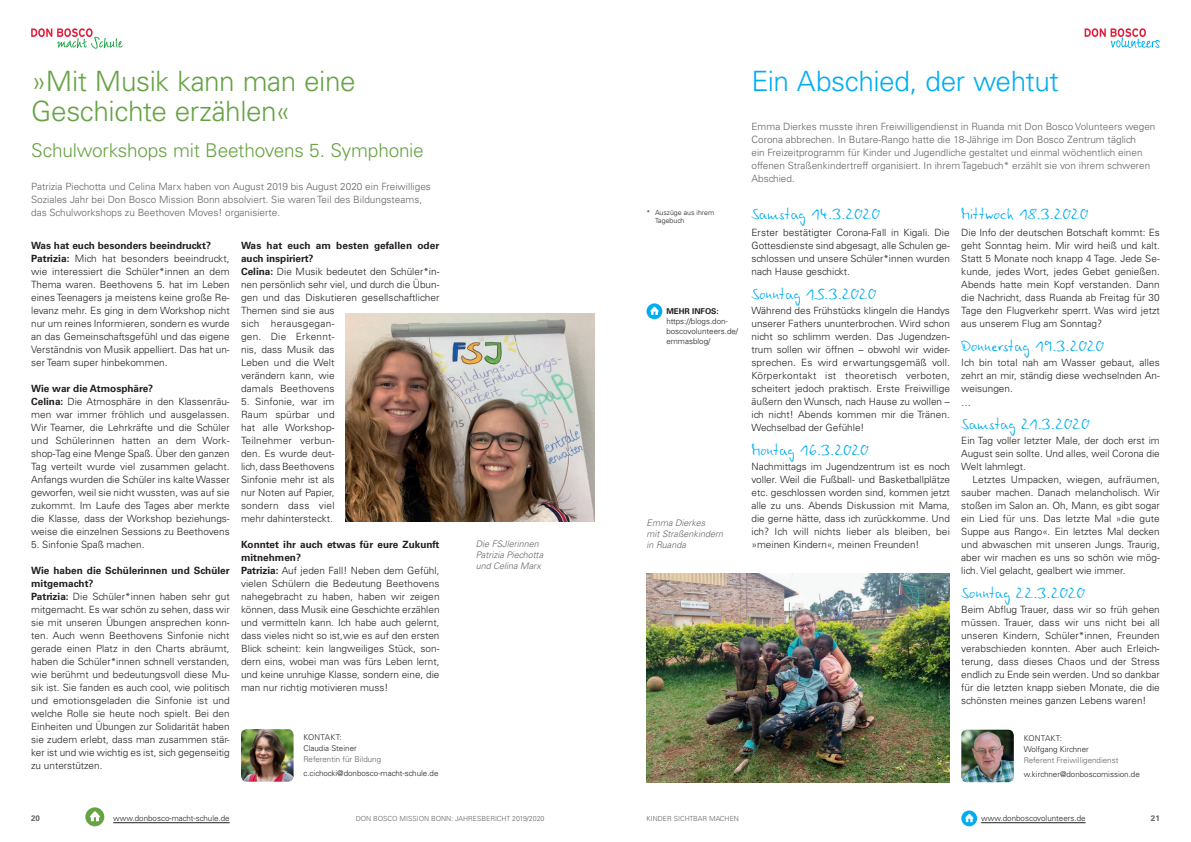
<style>
.page{position:relative;width:1191px;height:842px;background:#fff}
.page>*{position:absolute;margin:0;border:0;box-sizing:border-box;transform-origin:0 0}
.t1{font:300 28px/30px "Univers LT Std";letter-spacing:-.015em;color:#66a343}
._101_Titel_1{font:300 28px "Univers LT Std";letter-spacing:-.015em;color:#00aeef}
.t2{font:300 19px "Univers LT Std";letter-spacing:-.01em;color:#66a343}
._202_Standard_O_AO{font:17px "Ego Pro";letter-spacing:-.01em;color:#00aeef}
._202_Standard_O_AO-2{font:17px "Ego Pro";letter-spacing:-.03em;color:#00aeef}
._201_Standard_O{font:300 10px/13px "Univers LT Std";color:#231f20;text-align:justify}
._104_Anleser{font:300 10px/13px "Univers LT Std";color:#636366}
._200_Standard{font:300 10px/13px "Univers LT Std";color:#231f20;text-align:justify}
._202_Standard_O_AO-3{font:300 10px "Univers LT Std";color:#231f20}
.t3{font:italic 300 9px/11px "Univers LT Std";color:#636366}
.URL{font:300 8px/10px "Univers LT Std";color:#231f20}
.t4{font:300 8px "Univers LT Std";color:#636366}
.t5{font:700 8px "Univers LT Std";color:#636366}
.t6{font:300 7px "Univers LT Std";color:#636366}
.t7{font:300 7px/8.4px "Univers LT Std";color:#231f20}
.s1{font-weight:700}
</style>
<div class="page">
<svg style="left:1084px;top:28px;width:75px;height:20px"></svg>
<hr style="left:981px;top:822px;width:104px;height:1px;background:#231f20">
<svg style="left:961px;top:810px;width:16px;height:16px"></svg>
<svg style="left:646px;top:303px;width:16px;height:16px"></svg>
<img style="left:646px;top:574px;width:304px;height:208px">
<svg style="left:31px;top:28px;width:92px;height:21px"></svg>
<hr style="left:113px;top:822px;width:117px;height:1px;background:#231f20">
<svg style="left:85px;top:807px;width:19px;height:19px"></svg>
<img style="left:241px;top:729px;width:52px;height:53px">
<img style="left:961px;top:730px;width:52px;height:52px">
<img style="left:346px;top:314px;width:249px;height:208px">
<h1 class="t1" style="left:31px;top:66px;width:326px">»Mit Musik kann man eine<br>Geschichte erzählen«</h1>
<h2 class="t2" style="left:31px;top:139px;width:394px">Schulworkshops mit Beethovens 5. Symphonie</h2>
<p class="_104_Anleser" style="left:31px;top:180px;width:401px">Patrizia Piechotta und Celina Marx haben von August 2019 bis August 2020 ein Freiwilliges<br>Soziales Jahr bei Don Bosco Mission Bonn absolviert. Sie waren Teil des Bildungsteams, das Schulworkshops zu Beethoven Moves! organisierte.</p>
<p class="_201_Standard_O" style="left:31px;top:239px;width:200px;text-align:left"><span class="s1">Was hat euch besonders beeindruckt?<br>Patrizia:</span> Mich hat besonders beeindruckt, wie interessiert die Schüler*innen an dem Thema waren. Beethovens 5. hat im Leben eines Teenagers ja meistens keine große Re&shy;levanz mehr. Es ging in dem Workshop nicht nur um reines Informieren, sondern es wurde an das Gemeinschaftsgefühl und das eigene Verständnis von Musik appelliert. Das hat un&shy;ser Team super hinbekommen.</p>
<p class="_201_Standard_O" style="left:31px;top:382px;width:200px;text-align:left"><span class="s1">Wie war die Atmosphäre?<br>Celina:</span> Die Atmosphäre in den Klassenräu&shy;men war immer fröhlich und ausgelassen.<br>Wir Teamer, die Lehrkräfte und die Schüler und Schülerinnen hatten an dem Work&shy;shop-Tag eine Menge Spaß. Über den ganzen Tag verteilt wurde viel zusammen gelacht.<br>Anfangs wurden die Schüler ins kalte Wasser geworfen, weil sie nicht wussten, was auf sie zukommt. Im Laufe des Tages aber merkte die Klasse, dass der Workshop beziehungs&shy;weise die einzelnen Sessions zu Beethovens</p>
<p class="_201_Standard_O" style="left:31px;top:538px;width:115px">5. Sinfonie Spaß machen.</p>
<p class="_201_Standard_O" style="left:31px;top:564px;width:200px;text-align:left"><span class="s1">Wie haben die Schülerinnen und Schüler mitgemacht?<br>Patrizia:</span> Die Schüler*innen haben sehr gut mitgemacht. Es war schön zu sehen, dass wir sie mit unseren Übungen ansprechen konn&shy;ten. Auch wenn Beethovens Sinfonie nicht gerade einen Platz in den Charts abräumt, haben die Schüler*innen schnell verstanden, wie berühmt und bedeutungsvoll diese Mu&shy;sik ist. Sie fanden es auch cool, wie politisch und emotionsgeladen die Sinfonie ist und welche Rolle sie heute noch spielt. Bei den Einheiten und Übungen zur Solidarität haben sie zudem erlebt, dass man zusammen stär&shy;ker ist und wie wichtig es ist, sich gegenseitig zu unterstützen.</p>
<p class="_201_Standard_O" style="left:241px;top:239px;width:200px;text-align:left"><span class="s1">Was hat euch am besten gefallen oder auch inspiriert?<br>Celina:</span> Die Musik bedeutet den Schüler*in&shy;nen persönlich sehr viel, und durch die Übun&shy;gen und das Diskutieren gesellschaftlicher<br>Themen sind sie aus<br>sich herausgegan-<br>gen. Die Erkennt-<br>nis, dass Musik das<br>Leben und die Welt<br>verändern kann, wie<br>damals Beethovens</p>
<p class="_201_Standard_O" style="left:241px;top:395px;width:95px">5. Sinfonie, war im Raum spürbar und hat alle Workshop-Teilnehmer verbun&shy;den. Es wurde deut&shy;lich, dass Beethovens Sinfonie mehr ist als nur Noten auf Papier, sondern dass viel mehr dahintersteckt.</p>
<p class="_201_Standard_O" style="left:241px;top:538px;width:200px;text-align:left"><span class="s1">Konntet ihr auch etwas für eure Zukunft mitnehmen?<br>Patrizia:</span> Auf jeden Fall! Neben dem Gefühl, vielen Schülern die Bedeutung Beethovens nahegebracht zu haben, haben wir zeigen können, dass Musik eine Geschichte erzählen und vermitteln kann. Ich habe auch gelernt, dass vieles nicht so ist,wie es auf den ersten Blick scheint: kein langweiliges Stück, son&shy;dern eins, wobei man was fürs Leben lernt, und keine unruhige Klasse, sondern eine, die man nur richtig motivieren muss!</p>
<p class="URL" style="left:303px;top:732px;width:55px;line-height:11px">KONTAKT:<br>Claudia Steiner</p>
<p class="t4" style="left:303px;top:755px;width:79px">Referentin für Bildung</p>
<p class="URL" style="left:303px;top:768px;width:137px">c.cichocki@donbosco-macht-schule.de</p>
<p class="t3" style="left:476px;top:539px;width:69px">Die FSJlerinnen<br>Patrizia Piechotta und Celina Marx</p>
<p class="t7" style="left:655px;top:208px;width:61px;text-indent:-9px">* Auszüge aus ihrem<br>Tagebuch</p>
<p class="URL" style="left:666px;top:306px;width:73px"><span class="s1">MEHR INFOS: </span>https://blogs.don&shy;boscovolunteers.de/ emmasblog/</p>
<p class="t3" style="left:646px;top:517px;width:78px">Emma Dierkes<br>mit Straßenkindern in Ruanda</p>
<p class="_101_Titel_1" style="left:751px;top:64px;width:309px">Ein Abschied, der wehtut</p>
<p class="_104_Anleser" style="left:751px;top:120px;width:405px">Emma Dierkes musste ihren Freiwilligendienst in Ruanda mit Don Bosco Volunteers wegen Corona abbrechen. In Butare-Rango hatte die 18-Jährige im Don Bosco Zentrum täglich<br>ein Freizeitprogramm für Kinder und Jugendliche gestaltet und einmal wöchentlich einen offenen Straßenkindertreff organisiert. In ihrem Tagebuch* erzählt sie von ihrem schweren Abschied.</p>
<p class="_202_Standard_O_AO" style="left:751px;top:203px;width:131px">Samstag 14.3.2020</p>
<p class="_201_Standard_O" style="left:751px;top:226px;width:200px">Erster bestätigter Corona-Fall in Kigali. Die Gottesdienste sind abgesagt, alle Schulen ge&shy;schlossen und unsere Schüler*innen wurden nach Hause geschickt.</p>
<p class="_202_Standard_O_AO" style="left:751px;top:283px;width:127px">Sonntag 15.3.2020</p>
<p class="_201_Standard_O" style="left:751px;top:304px;width:200px">Während des Frühstücks klingeln die Handys unserer Fathers ununterbrochen. Wird schon nicht so schlimm werden. Das Jugendzen&shy;trum sollen wir öffnen – obwohl wir wider&shy;sprechen. Es wird erwartungsgemäß voll.<br>Körperkontakt ist theoretisch verboten, scheitert jedoch praktisch. Erste Freiwillige äußern den Wunsch, nach Hause zu wollen – ich nicht! Abends kommen mir die Tränen.<br>Wechselbad der Gefühle!</p>
<p class="_202_Standard_O_AO-2" style="left:751px;top:439px;width:120px">Montag 16.3.2020</p>
<p class="_201_Standard_O" style="left:751px;top:460px;width:200px">Nachmittags im Jugendzentrum ist es noch voller. Weil die Fußball- und Basketballplätze etc. geschlossen worden sind, kommen jetzt alle zu uns. Abends Diskussion mit Mama, die gerne hätte, dass ich zurückkomme. Und ich? Ich will nichts lieber als bleiben, bei »meinen Kindern«, meinen Freunden!</p>
<p class="_202_Standard_O_AO" style="left:961px;top:203px;width:130px">Mittwoch 18.3.2020</p>
<p class="_201_Standard_O" style="left:961px;top:226px;width:200px">Die Info der deutschen Botschaft kommt: Es geht Sonntag heim. Mir wird heiß und kalt.<br>Statt 5 Monate noch knapp 4 Tage. Jede Se&shy;kunde, jedes Wort, jedes Gebet genießen.<br>Abends hatte mein Kopf verstanden. Dann die Nachricht, dass Ruanda ab Freitag für 30<br>Tage den Flugverkehr sperrt. Was wird jetzt aus unserem Flug am Sonntag?</p>
<p class="_202_Standard_O_AO" style="left:961px;top:335px;width:146px">Donnerstag 19.3.2020</p>
<p class="_201_Standard_O" style="left:961px;top:356px;width:200px">Ich bin total nah am Wasser gebaut, alles zehrt an mir, ständig diese wechselnden An&shy;weisungen.</p>
<p class="_202_Standard_O_AO-3" style="left:961px;top:396px;width:11px">…</p>
<p class="_202_Standard_O_AO" style="left:961px;top:413px;width:131px">Samstag 21.3.2020</p>
<p class="_201_Standard_O" style="left:961px;top:434px;width:200px">Ein Tag voller letzter Male, der doch erst im August sein sollte. Und alles, weil Corona die Welt lahmlegt.</p>
<p class="_200_Standard" style="left:961px;top:473px;width:200px;text-indent:11px">Letztes Umpacken, wiegen, aufräumen, sauber machen. Danach melancholisch. Wir stoßen im Salon an. Oh, Mann, es gibt sogar ein Lied für uns. Das letzte Mal »die gute Suppe aus Rango«. Ein letztes Mal decken und abwaschen mit unseren Jungs. Traurig, aber wir machen es uns so schön wie mög&shy;lich. Viel gelacht, gealbert wie immer.</p>
<p class="_202_Standard_O_AO" style="left:961px;top:582px;width:126px">Sonntag 22.3.2020</p>
<p class="_201_Standard_O" style="left:961px;top:603px;width:200px">Beim Abflug Trauer, dass wir so früh gehen müssen. Trauer, dass wir uns nicht bei all unseren Kindern, Schüler*innen, Freunden verabschieden konnten. Aber auch Erleich&shy;terung, dass dieses Chaos und der Stress endlich zu Ende sein werden. Und so dankbar für die letzten knapp sieben Monate, die die schönsten meines ganzen Lebens waren!</p>
<p class="URL" style="left:1023px;top:733px;width:67px;line-height:11px">KONTAKT:<br>Wolfgang Kirchner</p>
<p class="t4" style="left:1023px;top:755px;width:96px">Referent Freiwilligendienst</p>
<p class="URL" style="left:1023px;top:769px;width:118px">w.kirchner@donboscomission.de</p>
<p class="URL" style="left:113px;top:813px;width:118px">www.donbosco-macht-schule.de</p>
<p class="URL" style="left:981px;top:813px;width:106px">www.donboscovolunteers.de</p>
<p class="t5" style="left:31px;top:813px;width:10px">20</p>
<p class="t6" style="left:356px;top:814px;width:190px">DON BOSCO MISSION BONN: JAHRESBERICHT 2019/2020</p>
<p class="t6" style="left:646px;top:814px;width:94px">KINDER SICHTBAR MACHEN</p>
<p class="t5" style="left:1150px;top:813px;width:10px">21</p>
</div>
